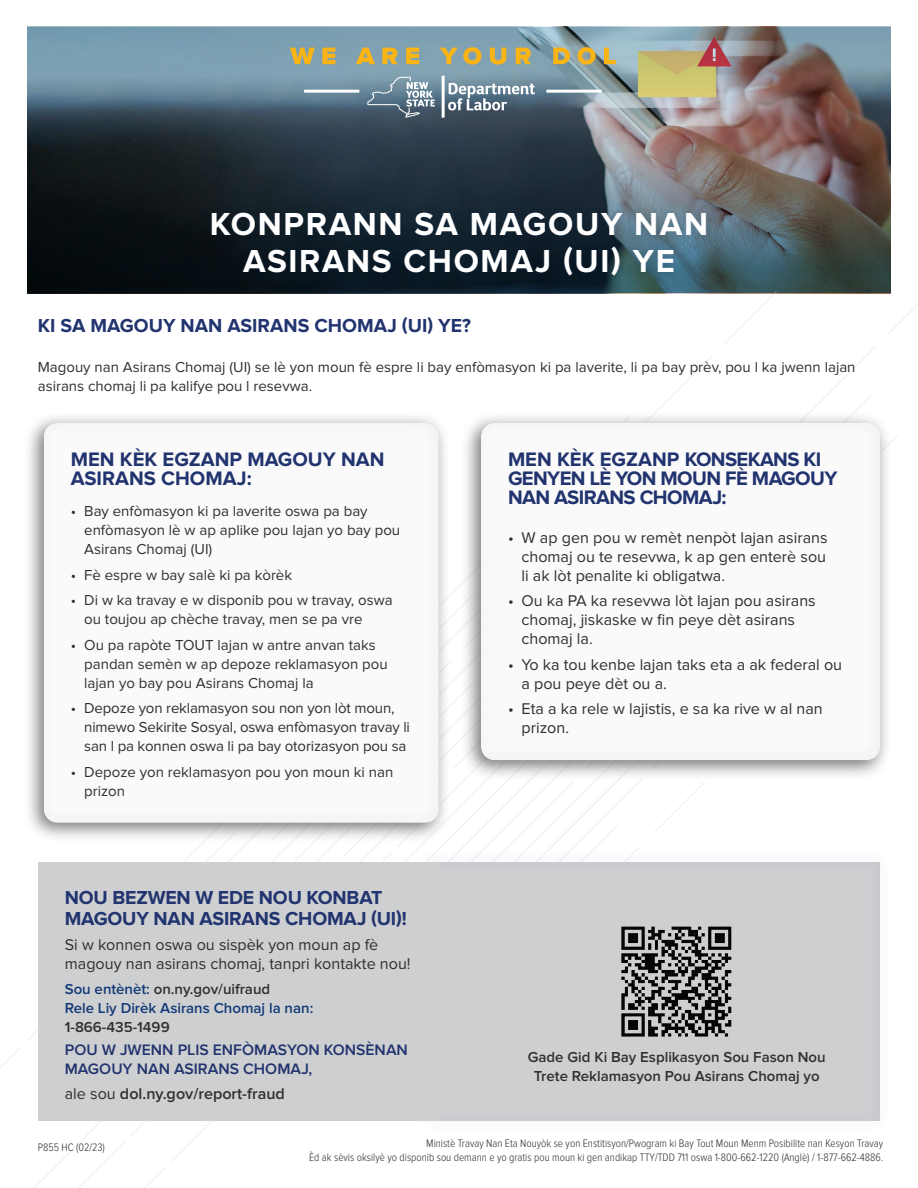
<style>
.page{position:relative;width:918px;height:1188px;background:#fff}
.page>*{position:absolute;margin:0;border:0;box-sizing:border-box;transform-origin:0 0}
.t1{font:700 33px/37.5px "Proxima Nova";letter-spacing:.05em;color:#fff;text-align:center}
.t2{font:700 20.25px/18.9px "Proxima Nova";letter-spacing:-.03em;color:#22346f}
.t3{font:700 20.25px/19.5px "Proxima Nova";color:#22346f}
.t4{font:700 19.5px/21px "Proxima Nova";letter-spacing:-.01em;color:#22346f}
.t5{font:16.2px/18.9px "Proxima Nova";color:#312f30}
.t6{font:600 16.2px "Proxima Nova";color:#312f30}
.t7{font:600 15.75px/18.9px "Proxima Nova";color:#22346f}
.t8{font:15px/18.9px "Proxima Nova";color:#312f30}
.t9{font:600 15px/18.9px "Proxima Nova";color:#312f30;text-align:center}
.t10{font:600 15px/18.9px "Proxima Nova";color:#143a77}
.t11{font:300 11.25px/13.5px "Proxima Nova Cond";color:#312f30;text-align:right}
.s1{color:#312f30}
.s2{font-weight:400}
</style>
<div class="page">
<svg style="left:27px;top:27px;width:864px;height:97px;background:#798b93"></svg>
<img style="left:27px;top:124px;width:864px;height:169px">
<svg style="left:546px;top:90px;width:56px;height:3px"></svg>
<svg style="left:304px;top:90px;width:56px;height:3px"></svg>
<svg style="left:442px;top:76px;width:93px;height:42px;background:#798c9a"></svg>
<svg style="left:367px;top:77px;width:68px;height:41px;background:#748b9a"></svg>
<svg style="left:290px;top:48px;width:25px;height:16px"></svg>
<svg style="left:322px;top:48px;width:13px;height:16px"></svg>
<svg style="left:356px;top:48px;width:19px;height:16px"></svg>
<svg style="left:382px;top:48px;width:16px;height:16px"></svg>
<svg style="left:406px;top:48px;width:13px;height:16px"></svg>
<svg style="left:440px;top:47px;width:41px;height:18px"></svg>
<svg style="left:490px;top:48px;width:16px;height:17px"></svg>
<svg style="left:516px;top:48px;width:15px;height:16px"></svg>
<svg style="left:553px;top:48px;width:17px;height:16px"></svg>
<svg style="left:577px;top:47px;width:19px;height:18px"></svg>
<svg style="left:604px;top:48px;width:12px;height:16px"></svg>
<svg style="left:337px;top:281px;width:581px;height:53px"></svg>
<svg style="left:161px;top:289px;width:617px;height:54px"></svg>
<div style="left:413px;top:846px;width:484px;height:291px;background:#053474;opacity:.32"></div>
<div style="left:206px;top:207px;width:506px;height:75px;background:#002953;opacity:.2"></div>
<div style="left:26px;top:404px;width:43px;height:435px;background:#f8f7f8"></div>
<div style="left:28px;top:407px;width:428px;height:432px;background:#053474;opacity:.32"></div>
<div style="left:463px;top:405px;width:43px;height:372px;background:#f8f7f8"></div>
<div style="left:466px;top:407px;width:431px;height:369px;background:#fafafa"></div>
<div style="left:38px;top:862px;width:401px;height:258px;background:#cecfd1"></div>
<img style="left:618px;top:922px;width:118px;height:119px">
<h1 class="t1" style="left:210px;top:206px;width:500px">KONPRANN SA MAGOUY NAN<br>ASIRANS CHOMAJ (UI) YE</h1>
<h3 class="t4" style="left:38px;top:315px;width:435px">KI SA MAGOUY NAN ASIRANS CHOMAJ (UI) YE?</h3>
<p class="t8" style="left:38px;top:358px;width:819px">Magouy nan Asirans Chomaj (UI) se lè yon moun fè espre li bay enfòmasyon ki pa laverite, li pa bay prèv, pou l ka jwenn lajan asirans chomaj li pa kalifye pou l resevwa.</p>
<h2 class="t3" style="left:71px;top:450px;width:315px">MEN KÈK EGZANP MAGOUY NAN<br>ASIRANS CHOMAJ:</h2>
<p class="t8" style="left:84px;top:503px;width:317px;text-indent:-14px">• Bay enfòmasyon ki pa laverite oswa pa bay enfòmasyon lè w ap aplike pou lajan yo bay pou<br>Asirans Chomaj (UI)</p>
<p class="t8" style="left:71px;top:566px;width:223px">• Fè espre w bay salè ki pa kòrèk</p>
<p class="t8" style="left:84px;top:592px;width:310px;text-indent:-14px">• Di w ka travay e w disponib pou w travay, oswa ou toujou ap chèche travay, men se pa vre</p>
<p class="t8" style="left:84px;top:636px;width:305px;text-indent:-14px">• Ou pa rapòte TOUT lajan w antre anvan taks pandan semèn w ap depoze reklamasyon pou lajan yo bay pou Asirans Chomaj la</p>
<p class="t8" style="left:84px;top:700px;width:327px;text-indent:-14px">• Depoze yon reklamasyon sou non yon lòt moun, nimewo Sekirite Sosyal, oswa enfòmasyon travay li san l pa konnen oswa li pa bay otorizasyon pou sa</p>
<p class="t8" style="left:84px;top:763px;width:311px;text-indent:-14px">• Depoze yon reklamasyon pou yon moun ki nan prizon</p>
<h3 class="t4" style="left:65px;top:888px;width:343px">NOU BEZWEN W EDE NOU KONBAT<br>MAGOUY NAN ASIRANS CHOMAJ (UI)!</h3>
<p class="t5" style="left:65px;top:936px;width:347px">Si w konnen oswa ou sispèk yon moun ap fè magouy nan asirans chomaj, tanpri kontakte nou!</p>
<p class="t10" style="left:65px;top:980px;width:250px">Sou entènèt: <span class="s1">on.ny.gov/uifraud<br></span>Rele Liy Dirèk Asirans Chomaj la nan:</p>
<p class="t9" style="left:65px;top:1018px;width:106px">1-866-435-1499</p>
<p class="t7" style="left:65px;top:1041px;width:345px">POU W JWENN PLIS ENFÒMASYON KONSÈNAN<br>MAGOUY NAN ASIRANS CHOMAJ,</p>
<p class="t6" style="left:65px;top:1084px;width:222px"><span class="s2">ale sou</span> dol.ny.gov/report-fraud</p>
<h2 class="t2" style="left:508px;top:450px;width:331px">MEN KÈK EGZANP KONSEKANS KI<br>GENYEN LÈ YON MOUN FÈ MAGOUY<br>NAN ASIRANS CHOMAJ:</h2>
<p class="t5" style="left:521px;top:529px;width:308px;text-align:justify;text-indent:-13px">• W ap gen pou w remèt nenpòt lajan asirans chomaj ou te resevwa, k ap gen enterè sou li ak lòt penalite ki obligatwa.</p>
<p class="t5" style="left:521px;top:592px;width:296px;text-indent:-13px">• Ou ka PA ka resevwa lòt lajan pou asirans chomaj, jiskaske w fin peye dèt asirans chomaj la.</p>
<p class="t5" style="left:521px;top:656px;width:322px;text-indent:-13px">• Yo ka tou kenbe lajan taks eta a ak federal ou a pou peye dèt ou a.</p>
<p class="t5" style="left:521px;top:700px;width:303px;text-indent:-13px">• Eta a ka rele w lajistis, e sa ka rive w al nan prizon.</p>
<p class="t9" style="left:528px;top:1048px;width:300px">Gade Gid Ki Bay Esplikasyon Sou Fason Nou<br>Trete Reklamasyon Pou Asirans Chomaj yo</p>
<p class="t11" style="left:38px;top:1140px;width:69px">P855 HC (02/23)</p>
<p class="t11" style="left:309px;top:1137px;width:576px">Ministè Travay Nan Eta Nouyòk se yon Enstitisyon/Pwogram ki Bay Tout Moun Menm Posibilite nan Kesyon Travay<br>Èd ak sèvis oksilyè yo disponib sou demann e yo gratis pou moun ki gen andikap TTY/TDD 711 oswa 1-800-662-1220 (Anglè) / 1-877-662-4886.</p>
</div>
